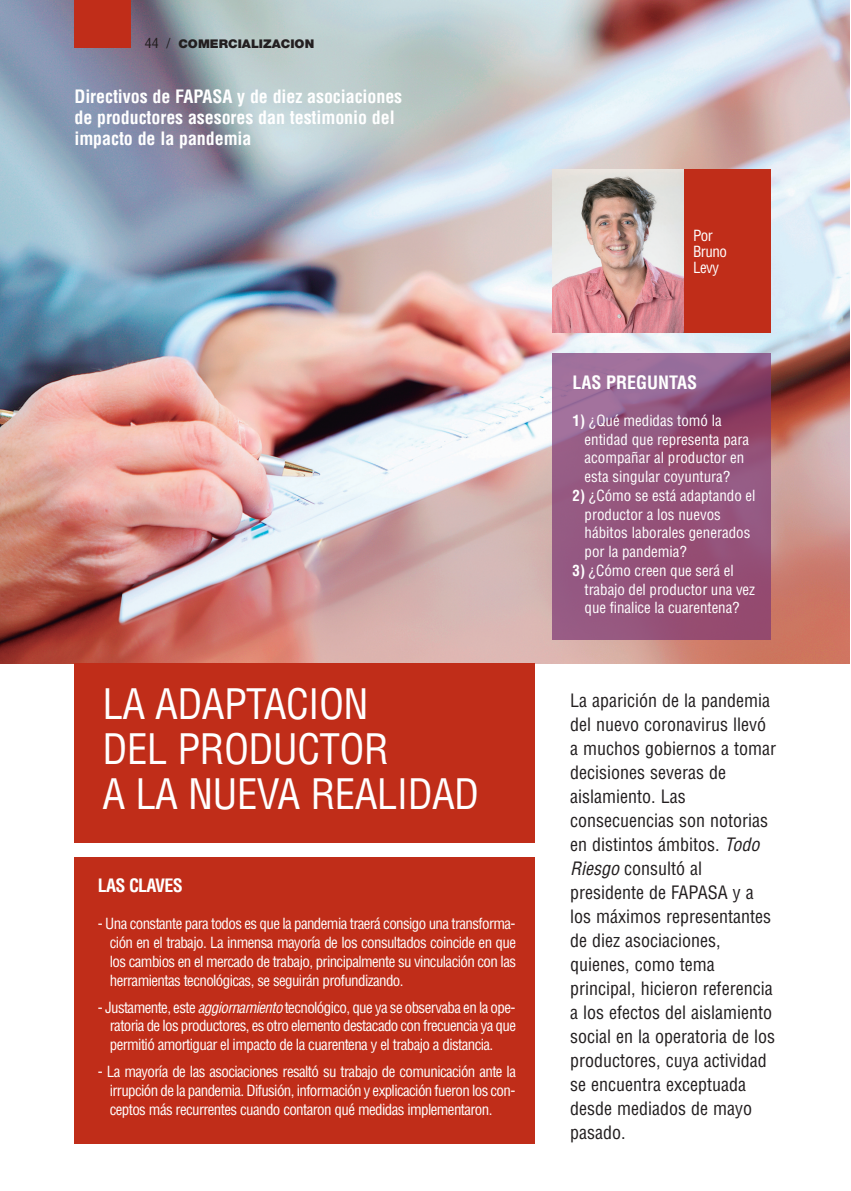
<style>
.page{position:relative;width:851px;height:1191px;background:#fff}
.page>*{position:absolute;margin:0;border:0;box-sizing:border-box;transform-origin:0 0}
.t1{font:condensed 40.95px/45px "Helvetica";letter-spacing:-.015em;color:#fff}
.t2{font:condensed 18px/24px "Helvetica";color:#231f20}
.t3{font:700 condensed 18px/21px "Helvetica";letter-spacing:-.005em;color:#fff}
.t4{font:700 condensed 18px "Helvetica";letter-spacing:-.04em;color:#fff}
.t5{font:condensed 15px/18.8px "Helvetica";letter-spacing:-.005em;color:#fff}
.t6{font:condensed 15px/16.2px "Helvetica";letter-spacing:-.035em;color:#fff}
.t7{font:900 12px "Helvetica Neue LT Std";color:#231f20;scale:1.05 1}
.s1{font-family:"Helvetica";font-weight:400;font-stretch:condensed;font-size:13.5px}
.s2{font-style:italic}
.s3{font-weight:700}
</style>
<div class="page">
<img style="left:0;top:0;width:849px;height:663px">
<div style="left:74px;top:0;width:57px;height:48px;background:#c02d19"></div>
<div style="left:552px;top:353px;width:218px;height:286px;background:#7d3774;opacity:.7"></div>
<img style="left:552px;top:169px;width:132px;height:164px">
<div style="left:684px;top:169px;width:86px;height:164px;background:#c02d19"></div>
<div style="left:74px;top:663px;width:460px;height:180px;background:#c02d19"></div>
<div style="left:74px;top:857px;width:460px;height:287px;background:#c02d19"></div>
<p class="t7" style="left:145px;top:39px;width:163px"><span class="s1">44 /</span> COMERCIALIZACION</p>
<p class="t3" style="left:74px;top:86px;width:329px">Directivos de FAPASA y de diez asociaciones de productores asesores dan testimonio del impacto de la pandemia</p>
<h1 class="t1" style="left:102px;top:683px;width:378px">LA ADAPTACION<br>DEL PRODUCTOR<br>A LA NUEVA REALIDAD</h1>
<p class="t4" style="left:98px;top:875px;width:86px">LAS CLAVES</p>
<p class="t5" style="left:110px;top:915px;width:407px;text-align:justify;text-indent:-12px">- Una constante para todos es que la pandemia traerá consigo una transforma&shy;ción en el trabajo. La inmensa mayoría de los consultados coincide en que los cambios en el mercado de trabajo, principalmente su vinculación con las herramientas tecnológicas, se seguirán profundizando.</p>
<p class="t5" style="left:110px;top:998px;width:407px;text-align:justify;text-indent:-12px">- Justamente, este <span class="s2">aggiornamiento</span> tecnológico, que ya se observaba en la ope&shy;ratoria de los productores, es otro elemento destacado con frecuencia ya que permitió amortiguar el impacto de la cuarentena y el trabajo a distancia.</p>
<p class="t5" style="left:110px;top:1062px;width:407px;text-align:justify;text-indent:-12px">- La mayoría de las asociaciones resaltó su trabajo de comunicación ante la irrupción de la pandemia. Difusión, información y explicación fueron los con&shy;ceptos más recurrentes cuando contaron qué medidas implementaron.</p>
<p class="t6" style="left:693px;top:227px;width:35px">Por<br>Bruno<br>Levy</p>
<p class="t3" style="left:572px;top:372px;width:126px">LAS PREGUNTAS</p>
<p class="t5" style="left:584px;top:411px;width:166px;text-indent:-12px"><span class="s3">1)</span> ¿Qué medidas tomó la entidad que representa para acompañar al productor en esta singular coyuntura?</p>
<p class="t5" style="left:584px;top:486px;width:172px;text-indent:-12px"><span class="s3">2)</span> ¿Cómo se está adaptando el productor a los nuevos hábitos laborales generados por la pandemia?</p>
<p class="t5" style="left:584px;top:561px;width:172px;text-indent:-12px"><span class="s3">3)</span> ¿Cómo creen que será el trabajo del productor una vez que finalice la cuarentena?</p>
<p class="t2" style="left:570px;top:688px;width:207px">La aparición de la pandemia del nuevo coronavirus llevó a muchos gobiernos a tomar decisiones severas de aislamiento. Las consecuencias son notorias en distintos ámbitos. <span class="s2">Todo<br>Riesgo</span> consultó al presidente de FAPASA y a los máximos representantes de diez asociaciones, quienes, como tema principal, hicieron referencia a los efectos del aislamiento social en la operatoria de los productores, cuya actividad se encuentra exceptuada desde mediados de mayo pasado.</p>
</div>
